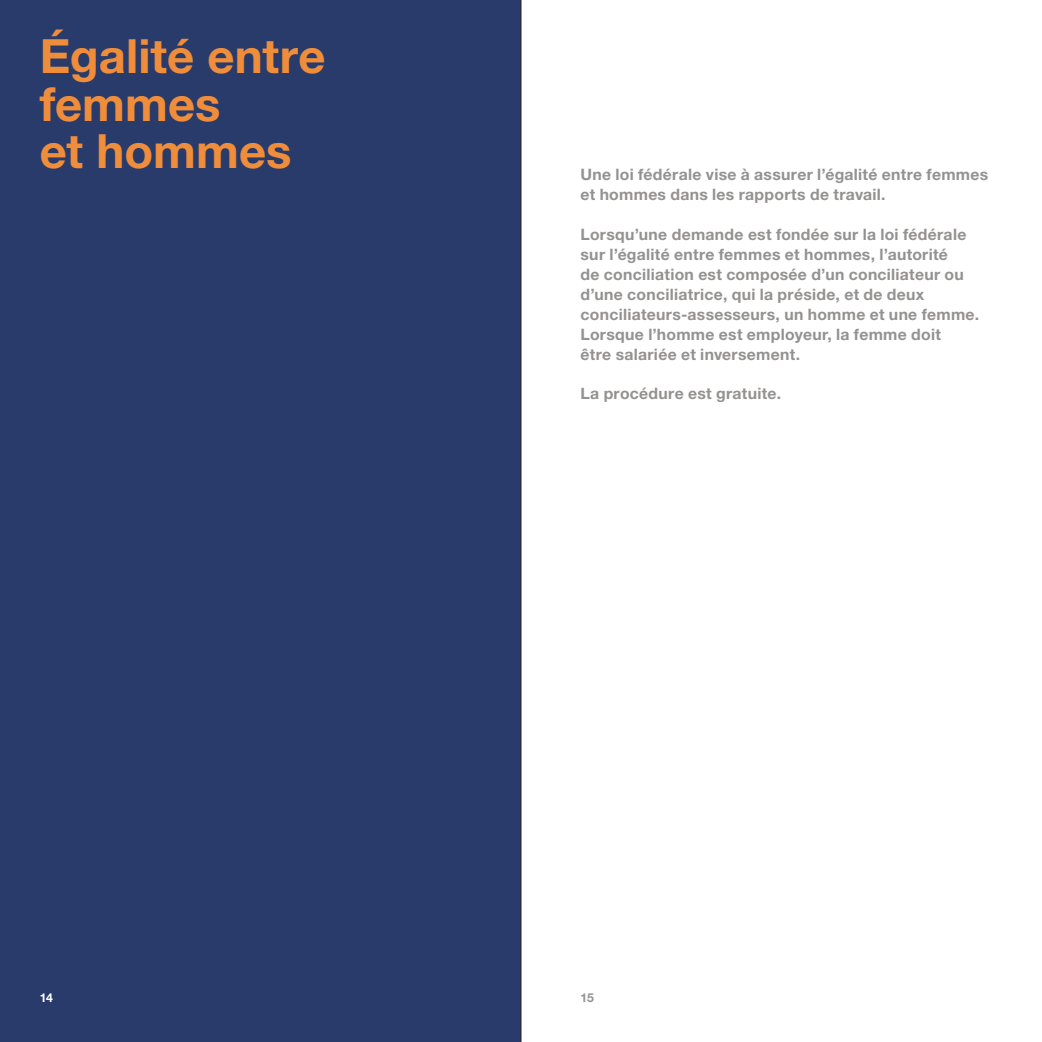
<style>
.page{position:relative;width:1042px;height:1042px;background:#fff}
.page>*{position:absolute;margin:0;border:0;box-sizing:border-box;transform-origin:0 0}
.t1{font:700 47.25px/47.2px "Helvetica Neue LT Std";color:#f08d3b}
.t2{font:700 15.75px/19.9px "Helvetica Neue LT Std";letter-spacing:.02em;color:#949290}
.t3{font:700 12.25px "Helvetica Neue LT Std";color:#fff}
.t4{font:700 12.25px "Helvetica Neue LT Std";color:#949290}
</style>
<div class="page">
<div style="left:0;top:0;width:521px;height:1042px;background:#283b6b"></div>
<hr style="left:521px;top:0;width:1px;height:1042px;background:#29211a">
<p class="t1" style="left:40px;top:32px;width:287px">Égalité entre femmes</p>
<p class="t1" style="left:40px;top:126px;width:253px">et hommes</p>
<p class="t2" style="left:580px;top:164px;width:409px">Une loi fédérale vise à assurer l’égalité entre femmes et hommes dans les rapports de travail.</p>
<p class="t2" style="left:580px;top:224px;width:387px">Lorsqu’une demande est fondée sur la loi fédérale</p>
<p class="t2" style="left:580px;top:244px;width:369px">sur l’égalité entre femmes et hommes, l’autorité</p>
<p class="t2" style="left:580px;top:264px;width:385px">de conciliation est composée d’un conciliateur ou d’une conciliatrice, qui la préside, et de deux</p>
<p class="t2" style="left:580px;top:304px;width:400px">conciliateurs-assesseurs, un homme et une femme.<br>Lorsque l’homme est employeur, la femme doit</p>
<p class="t2" style="left:580px;top:344px;width:221px">être salariée et inversement.</p>
<p class="t2" style="left:580px;top:383px;width:202px">La procédure est gratuite.</p>
<p class="t3" style="left:40px;top:990px;width:15px">14</p>
<p class="t4" style="left:580px;top:990px;width:15px">15</p>
</div>
